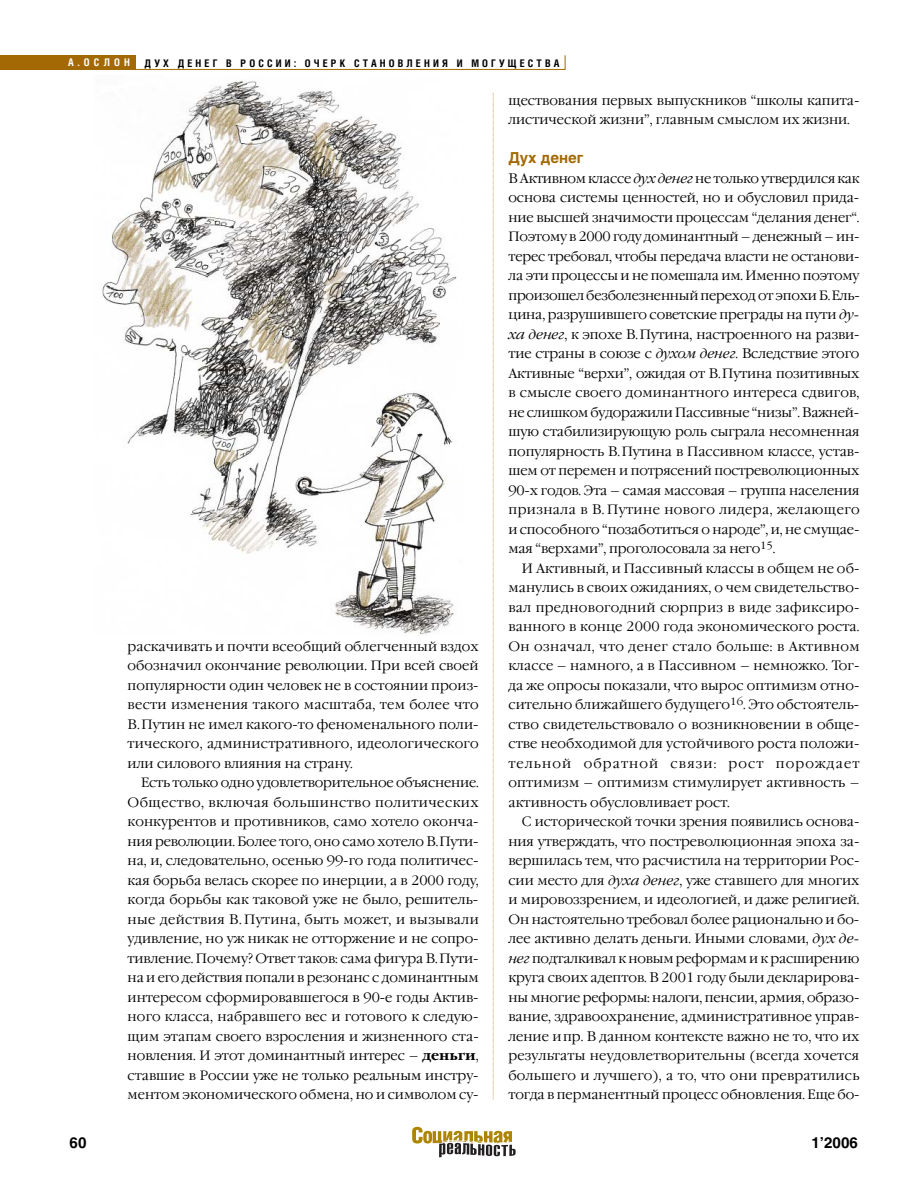
<style>
.page{position:relative;width:919px;height:1191px;background:#fff}
.page>*{position:absolute;margin:0;border:0;box-sizing:border-box;transform-origin:0 0}
.t1{font:700 15px "Helios";color:#a36904}
.t2{font:700 15px "Helios";color:#000}
.t3{font:300 13.5px/19.5px "Garamond C";color:#000;text-align:justify}
.t4{font:700 10.5px "Helios Cond";letter-spacing:.3em;color:#000}
.t5{font:700 10.5px "Helios Cond";letter-spacing:.4em;color:#fff}
.s1{font-weight:700}
.s2{font-style:italic}
</style>
<div class="page">
<svg style="left:493px;top:93px;width:1px;height:1007px"></svg>
<svg style="left:412px;top:1126px;width:103px;height:31px"></svg>
<svg style="left:0;top:55px;width:566px;height:15px"></svg>
<img style="left:102px;top:81px;width:355px;height:553px">
<p class="t5" style="left:68px;top:59px;width:63px">А.ОСЛОН</p>
<p class="t4" style="left:145px;top:59px;width:416px">ДУХ ДЕНЕГ В РОССИИ: ОЧЕРК СТАНОВЛЕНИЯ И МОГУЩЕСТВА</p>
<p class="t3" style="left:128px;top:636px;width:352px">раскачивать и почти всеобщий облегченный вздох обозначил окончание революции. При всей своей популярности один человек не в состоянии произ&shy;вести изменения такого масштаба, тем более что В. Путин не имел какого-то феноменального поли&shy;тического, административного, идеологического или силового влияния на страну.</p>
<p class="t3" style="left:128px;top:773px;width:353px;text-indent:14px">Есть только одно удовлетворительное объяснение.<br>Общество, включая большинство политических конкурентов и противников, само хотело оконча&shy;ния революции. Более того, оно само хотело В.Пути&shy;на, и, следовательно, осенью 99-го года политичес&shy;кая борьба велась скорее по инерции, а в 2000 году, когда борьбы как таковой уже не было, решитель&shy;ные действия В. Путина, быть может, и вызывали удивление, но уж никак не отторжение и не сопро&shy;тивление. Почему? Ответ таков: сама фигура В.Пути&shy;на и его действия попали в резонанс с доминантным интересом сформировавшегося в 90-е годы Актив&shy;ного класса, набравшего вес и готового к следую&shy;щим этапам своего взросления и жизненного ста&shy;новления. И этот доминантный интерес – <span class="s1">деньги</span>, ставшие в России уже не только реальным инстру&shy;ментом экономического обмена, но и символом су-</p>
<p class="t3" style="left:508px;top:90px;width:352px">ществования первых выпускников “школы капита&shy;листической жизни”, главным смыслом их жизни.</p>
<p class="t1" style="left:508px;top:152px;width:77px">Дух денег</p>
<p class="t3" style="left:508px;top:168px;width:353px">В Активном классе <span class="s2">дух денег</span> не только утвердился как основа системы ценностей, но и обусловил прида&shy;ние высшей значимости процессам “делания денег“.<br>Поэтому в 2000 году доминантный – денежный – ин&shy;терес требовал, чтобы передача власти не останови&shy;ла эти процессы и не помешала им. Именно поэтому произошел безболезненный переход от эпохи Б.Ель&shy;цина, разрушившего советские преграды на пути <span class="s2">ду&shy;ха денег</span>, к эпохе В.Путина, настроенного на разви&shy;тие страны в союзе с <span class="s2">духом денег</span>. Вследствие этого Активные “верхи”, ожидая от В.Путина позитивных в смысле своего доминантного интереса сдвигов, не слишком будоражили Пассивные “низы”. Важней&shy;шую стабилизирующую роль сыграла несомненная популярность В. Путина в Пассивном классе, устав&shy;шем от перемен и потрясений постреволюционных 90-х годов. Эта – самая массовая – группа населения признала в В. Путине нового лидера, желающего и способного “позаботиться о народе”, и, не смущае&shy;мая “верхами”, проголосовала за него<sup>15</sup>.</p>
<p class="t3" style="left:508px;top:558px;width:352px;text-indent:14px">И Активный, и Пассивный классы в общем не об&shy;манулись в своих ожиданиях, о чем свидетельство&shy;вал предновогодний сюрприз в виде зафиксиро&shy;ванного в конце 2000 года экономического роста.<br>Он означал, что денег стало больше: в Активном классе – намного, а в Пассивном – немножко. Тог&shy;да же опросы показали, что вырос оптимизм отно&shy;сительно ближайшего будущего<sup>16</sup>. Это обстоятель&shy;ство свидетельствовало о возникновении в обще&shy;стве необходимой для устойчивого роста положи&shy;тельной обратной связи: рост порождает оптимизм – оптимизм стимулирует активность – активность обусловливает рост.</p>
<p class="t3" style="left:508px;top:812px;width:352px;text-indent:14px">С исторической точки зрения появились основа&shy;ния утверждать, что постреволюционная эпоха за&shy;вершилась тем, что расчистила на территории Рос&shy;сии место для <span class="s2">духа денег</span>, уже ставшего для многих и мировоззрением, и идеологией, и даже религией.<br>Он настоятельно требовал более рационально и бо&shy;лее активно делать деньги. Иными словами, <span class="s2">дух де&shy;нег</span> подталкивал к новым реформам и к расширению круга своих адептов. В 2001 году были декларирова&shy;ны многие реформы: налоги, пенсии, армия, образо&shy;вание, здравоохранение, административное управ&shy;ление и пр. В данном контексте важно не то, что их результаты неудовлетворительны (всегда хочется большего и лучшего), а то, что они превратились тогда в перманентный процесс обновления. Еще бо-</p>
<p class="t2" style="left:70px;top:1137px;width:18px">60</p>
<p class="t2" style="left:811px;top:1137px;width:48px">1’2006</p>
</div>
